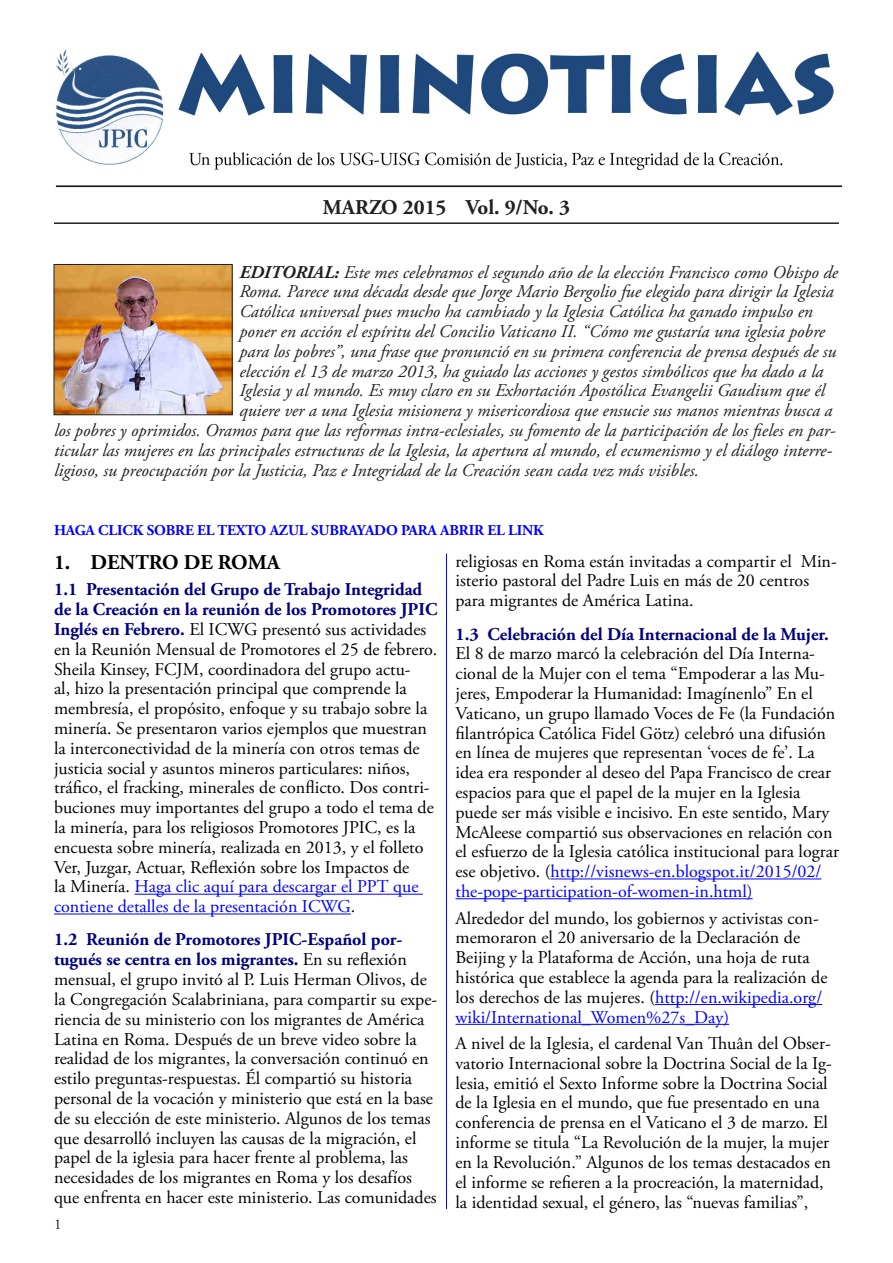
<style>
.page{position:relative;width:893px;height:1263px;background:#fff}
.page>*{position:absolute;margin:0;border:0;box-sizing:border-box;transform-origin:0 0}
.t1{font:700 21px "Adobe Garamond Pro";color:#231f20}
.t2{font:700 21px "Adobe Garamond Pro";color:#000}
.t3{font:18px/19.8px "Adobe Garamond Pro";color:#000}
.t4{font:italic 18px "Adobe Garamond Pro";color:#231f20}
.Paragraph_Style_1{font:700 15px "Adobe Garamond Pro";letter-spacing:-.01em;color:#00f}
.t5{font:15px "Adobe Garamond Pro";color:#231f20}
.s1{font-weight:700}
.s2{font-weight:700;color:#000080}
.s3{color:#00f}
</style>
<div class="page">
<hr style="left:54px;top:222px;width:785px;height:2px;background:#231f20">
<hr style="left:134px;top:894px;width:289px;height:1px;background:#00f">
<hr style="left:54px;top:913px;width:297px;height:1px;background:#00f">
<hr style="left:550px;top:878px;width:271px;height:1px;background:#00f">
<hr style="left:455px;top:898px;width:298px;height:1px;background:#00f">
<hr style="left:655px;top:1004px;width:167px;height:1px;background:#00f">
<hr style="left:455px;top:1024px;width:274px;height:1px;background:#00f">
<hr style="left:446px;top:554px;width:1px;height:655px;background:#00f">
<img style="left:56px;top:266px;width:175px;height:147px">
<div style="left:54px;top:264px;width:179px;height:151px;border:1px solid #231f20"></div>
<img style="left:55px;top:49px;width:787px;height:139px">
<p class="t1" style="left:323px;top:195px;width:249px">MARZO 2015 Vol. 9/No. 3</p>
<p class="t4" style="left:239px;top:261px;width:600px"><span class="s1">EDITORIAL:</span> Este mes celebramos el segundo año de la elección Francisco como Obispo de</p>
<p class="t4" style="left:239px;top:281px;width:596px">Roma. Parece una década desde que Jorge Mario Bergolio fue elegido para dirigir la Iglesia</p>
<p class="t4" style="left:239px;top:301px;width:575px">Católica universal pues mucho ha cambiado y la Iglesia Católica ha ganado impulso en</p>
<p class="t4" style="left:239px;top:320px;width:587px">poner en acción el espíritu del Concilio Vaticano II. “Cómo me gustaría una iglesia pobre</p>
<p class="t4" style="left:239px;top:340px;width:598px">para los pobres”, una frase que pronunció en su primera conferencia de prensa después de su</p>
<p class="t4" style="left:239px;top:360px;width:586px">elección el 13 de marzo 2013, ha guiado las acciones y gestos simbólicos que ha dado a la</p>
<p class="t4" style="left:239px;top:380px;width:587px">Iglesia y al mundo. Es muy claro en su Exhortación Apostólica Evangelii Gaudium que él</p>
<p class="t4" style="left:239px;top:400px;width:595px">quiere ver a una Iglesia misionera y misericordiosa que ensucie sus manos mientras busca a</p>
<p class="t4" style="left:54px;top:419px;width:783px">los pobres y oprimidos. Oramos para que las reformas intra-eclesiales, su fomento de la participación de los fieles en par-</p>
<p class="t4" style="left:54px;top:439px;width:780px">ticular las mujeres en las principales estructuras de la Iglesia, la apertura al mundo, el ecumenismo y el diálogo interre-</p>
<p class="t4" style="left:54px;top:459px;width:646px">ligioso, su preocupación por la Justicia, Paz e Integridad de la Creación sean cada vez más visibles.</p>
<p class="Paragraph_Style_1" style="left:54px;top:522px;width:492px">HAGA CLICK SOBRE EL TEXTO AZUL SUBRAYADO PARA ABRIR EL LINK</p>
<p class="t2" style="left:54px;top:550px;width:227px">1. DENTRO DE ROMA</p>
<p class="t3" style="left:54px;top:580px;width:385px"><span class="s2">1.1 Presentación del Grupo de Trabajo Integridad de la Creación en la reunión de los Promotores JPIC Inglés en Febrero.</span> El ICWG presentó sus actividades en la Reunión Mensual de Promotores el 25 de febrero.<br>Sheila Kinsey, FCJM, coordinadora del grupo actu-<br>al, hizo la presentación principal que comprende la membresía, el propósito, enfoque y su trabajo sobre la minería. Se presentaron varios ejemplos que muestran la interconectividad de la minería con otros temas de justicia social y asuntos mineros particulares: niños, tráfico, el fracking, minerales de conflicto. Dos contri&shy;buciones muy importantes del grupo a todo el tema de la minería, para los religiosos Promotores JPIC, es la encuesta sobre minería, realizada en 2013, y el folleto Ver, Juzgar, Actuar, Reflexión sobre los Impactos de<br>la Minería. <span class="s3">Haga clic aquí para descargar el PPT que contiene detalles de la presentación ICWG</span>.</p>
<p class="t3" style="left:54px;top:930px;width:385px"><span class="s2">1.2 Reunión de Promotores JPIC-Español por&shy;tugués se centra en los migrantes.</span> En su reflexión mensual, el grupo invitó al P. Luis Herman Olivos, de la Congregación Scalabriniana, para compartir su expe&shy;riencia de su ministerio con los migrantes de América Latina en Roma. Después de un breve video sobre la realidad de los migrantes, la conversación continuó en estilo preguntas-respuestas. Él compartió su historia personal de la vocación y ministerio que está en la base de su elección de este ministerio. Algunos de los temas que desarrolló incluyen las causas de la migración, el papel de la iglesia para hacer frente al problema, las necesidades de los migrantes en Roma y los desafíos que enfrenta en hacer este ministerio. Las comunidades</p>
<p class="t5" style="left:54px;top:1215px;width:9px">1</p>
<p class="t3" style="left:455px;top:552px;width:383px">religiosas en Roma están invitadas a compartir el Min&shy;isterio pastoral del Padre Luis en más de 20 centros para migrantes de América Latina.</p>
<p class="t3" style="left:455px;top:624px;width:385px"><span class="s2">1.3 Celebración del Día Internacional de la Mujer.<br></span>El 8 de marzo marcó la celebración del Día Interna&shy;cional de la Mujer con el tema “Empoderar a las Mu&shy;jeres, Empoderar la Humanidad: Imagínenlo” En el Vaticano, un grupo llamado Voces de Fe (la Fundación filantrópica Católica Fidel Götz) celebró una difusión en línea de mujeres que representan ‘voces de fe’. La idea era responder al deseo del Papa Francisco de crear espacios para que el papel de la mujer en la Iglesia puede ser más visible e incisivo. En este sentido, Mary McAleese compartió sus observaciones en relación con el esfuerzo de la Iglesia católica institucional para lograr ese objetivo. (<span class="s3">http://visnews-en.blogspot.it/2015/02/ the-pope-participation-of-women-in.html)</span></p>
<p class="t3" style="left:455px;top:908px;width:374px">Alrededor del mundo, los gobiernos y activistas con&shy;memoraron el 20 aniversario de la Declaración de Beijing y la Plataforma de Acción, una hoja de ruta histórica que establece la agenda para la realización de los derechos de las mujeres. (<span class="s3">http://en.wikipedia.org/ wiki/International_Women%27s_Day)</span></p>
<p class="t3" style="left:455px;top:1034px;width:378px">A nivel de la Iglesia, el cardenal Van Thuân del Obser&shy;vatorio Internacional sobre la Doctrina Social de la Ig&shy;lesia, emitió el Sexto Informe sobre la Doctrina Social de la Iglesia en el mundo, que fue presentado en una conferencia de prensa en el Vaticano el 3 de marzo. El informe se titula “La Revolución de la mujer, la mujer en la Revolución.” Algunos de los temas destacados en el informe se refieren a la procreación, la maternidad, la identidad sexual, el género, las “nuevas familias”,</p>
</div>
